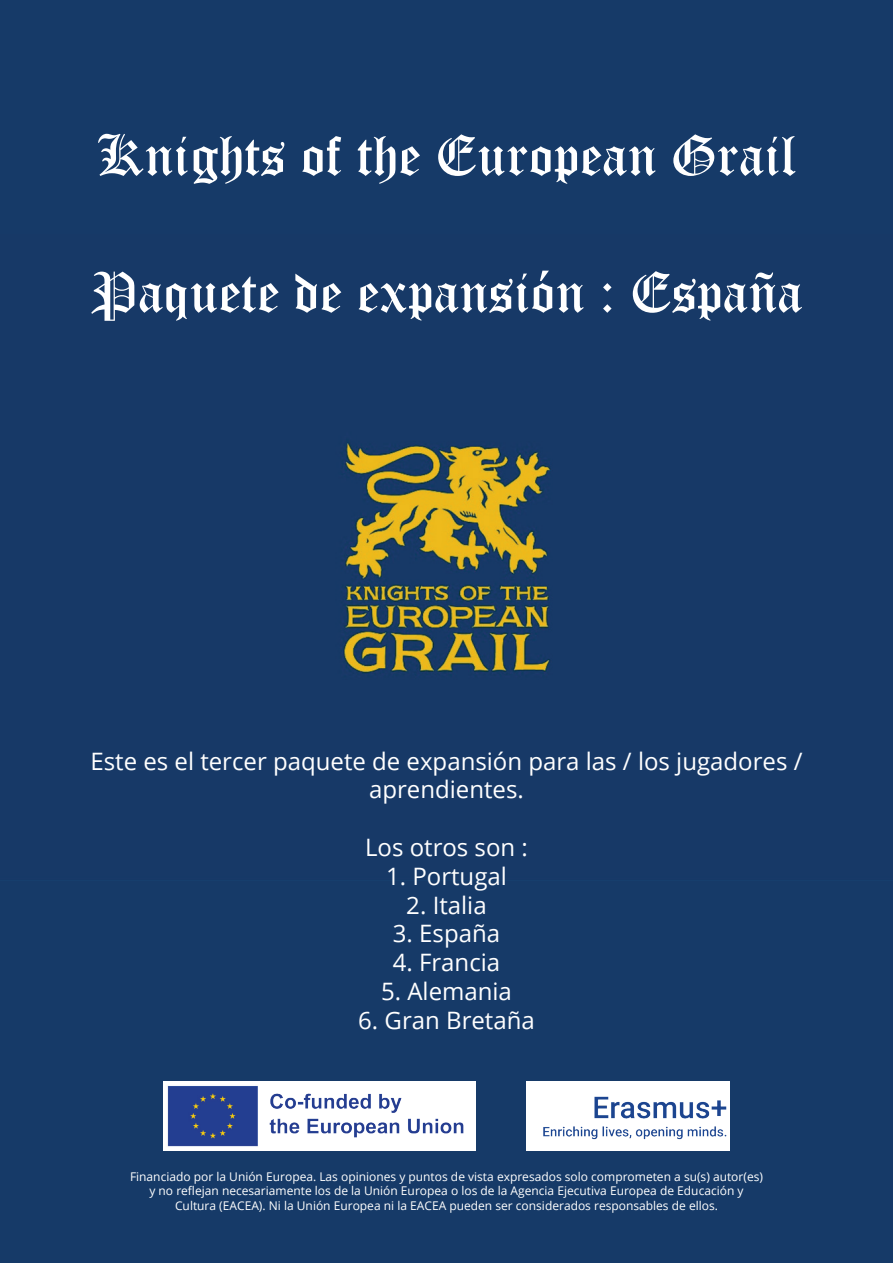
<style>
.page{position:relative;width:893px;height:1263px;background:#163a68}
.page>*{position:absolute;margin:0;border:0;box-sizing:border-box;transform-origin:0 0}
.t1{font:57px "Old English Text";color:#fff}
.t2{font:24px/28.8px "Open Sans";color:#fff;text-align:center}
.t3{font:12px/14.4px "Open Sans";color:#fff;text-align:center}
</style>
<div class="page">
<img style="left:343px;top:442px;width:208px;height:232px">
<img style="left:163px;top:1081px;width:313px;height:70px">
<img style="left:526px;top:1081px;width:204px;height:70px">
<h1 class="t1" style="left:96px;top:119px;width:702px">Knights of the European Grail</h1>
<h1 class="t1" style="left:90px;top:256px;width:714px">Paquete de expansión : España</h1>
<h2 class="t2" style="left:90px;top:746px;width:714px">Este es el tercer paquete de expansión para las / los jugadores / aprendientes.</h2>
<h2 class="t2" style="left:365px;top:832px;width:164px">Los otros son :</h2>
<h2 class="t2" style="left:386px;top:861px;width:122px">1. Portugal</h2>
<h2 class="t2" style="left:406px;top:890px;width:82px">2. Italia</h2>
<h2 class="t2" style="left:393px;top:918px;width:109px">3. España</h2>
<h2 class="t2" style="left:393px;top:947px;width:109px">4. Francia</h2>
<h2 class="t2" style="left:381px;top:976px;width:132px">5. Alemania</h2>
<h2 class="t2" style="left:358px;top:1005px;width:178px">6. Gran Bretaña</h2>
<p class="t3" style="left:130px;top:1169px;width:634px">Financiado por la Unión Europea. Las opiniones y puntos de vista expresados solo comprometen a su(s) autor(es) y no reflejan necesariamente los de la Unión Europea o los de la Agencia Ejecutiva Europea de Educación y<br>Cultura (EACEA). Ni la Unión Europea ni la EACEA pueden ser considerados responsables de ellos.</p>
</div>
